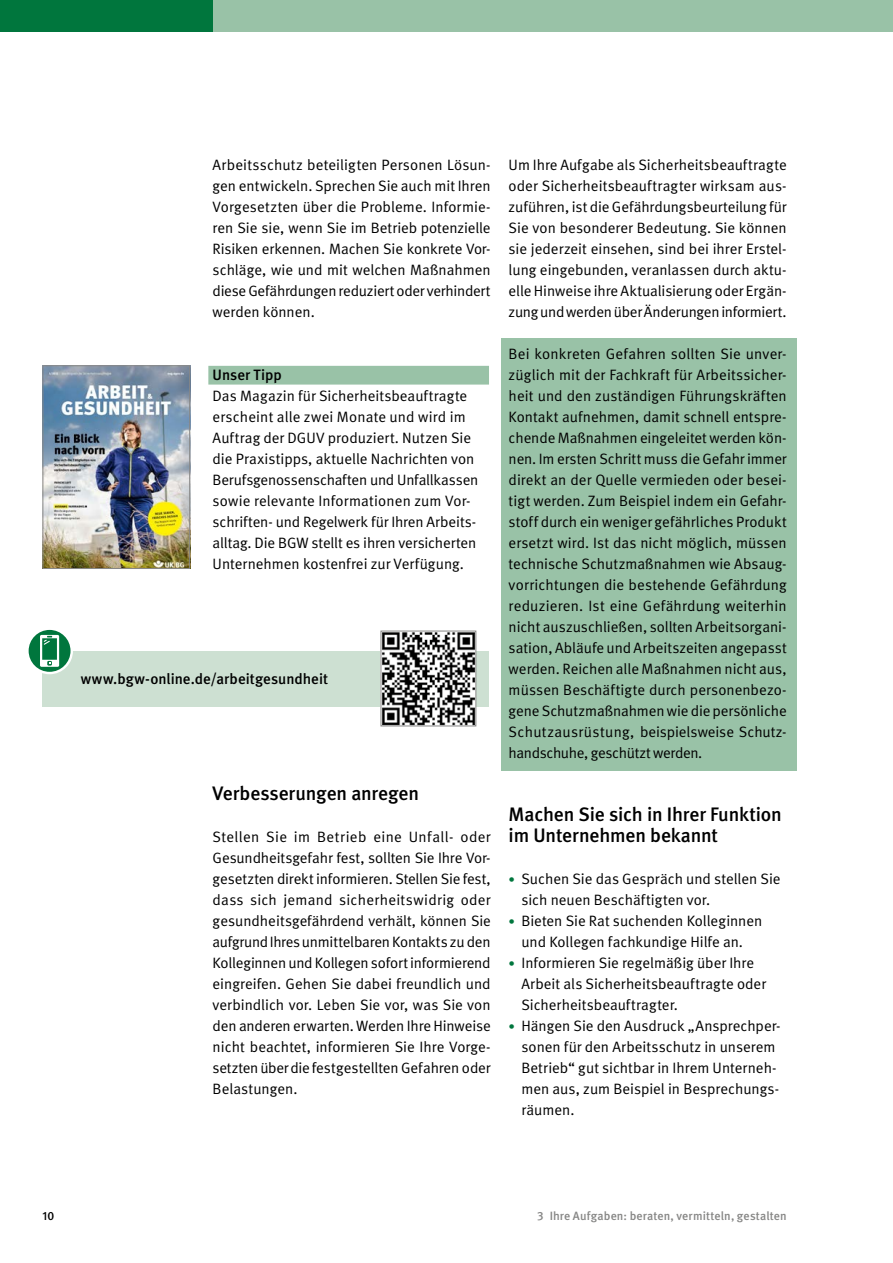
<style>
.page{position:relative;width:893px;height:1263px;background:#fff}
.page>*{position:absolute;margin:0;border:0;box-sizing:border-box;transform-origin:0 0}
.t1{font:500 19.5px/21px "DGUV Meta";letter-spacing:-.01em;color:#000}
.t2{font:15px/21px "DGUV Meta";color:#000;text-align:justify}
.t3{font:500 15px "DGUV Meta";color:#000}
.t4{font:500 12px "DGUV Meta";letter-spacing:.015em;color:#878786}
.t5{font:500 12px "DGUV Meta";color:#000}
.s1{font-size:12.75px;color:#00763d}
</style>
<div class="page">
<div style="left:43px;top:651px;width:446px;height:55px;background:#cde0d2"></div>
<div style="left:501px;top:338px;width:295px;height:432px;background:#99c2a7"></div>
<img style="left:383px;top:633px;width:91px;height:91px">
<div style="left:381px;top:631px;width:95px;height:95px;border:1px solid #878786"></div>
<div style="left:26px;top:627px;width:47px;height:47px;background:#fff;border-radius:50%"></div>
<div style="left:29px;top:630px;width:42px;height:42px;background:#00763d;border-radius:50%"></div>
<svg style="left:40px;top:635px;width:19px;height:32px"></svg>
<div style="left:208px;top:366px;width:281px;height:19px;background:#99c2a7"></div>
<img style="left:45px;top:367px;width:143px;height:200px">
<div style="left:43px;top:365px;width:147px;height:204px;border:1px solid #878786"></div>
<div style="left:0;top:0;width:893px;height:32px;background:#99c2a7"></div>
<div style="left:0;top:0;width:213px;height:32px;background:#00763d"></div>
<p class="t2" style="left:213px;top:154px;width:280px">Arbeitsschutz beteiligten Personen Lösun&shy;gen entwickeln. Sprechen Sie auch mit Ihren Vorgesetzten über die Probleme. Informie&shy;ren Sie sie, wenn Sie im Betrieb potenzielle Risiken erkennen. Machen Sie konkrete Vor&shy;schläge, wie und mit welchen Maßnahmen diese Gefährdungen reduziert oder verhindert werden können.</p>
<p class="t3" style="left:213px;top:366px;width:71px">Unser Tipp</p>
<p class="t2" style="left:213px;top:385px;width:267px;text-align:left">Das Magazin für Sicherheitsbeauftragte erscheint alle zwei Monate und wird im Auftrag der DGUV produziert. Nutzen Sie die Praxistipps, aktuelle Nachrichten von Berufsgenossenschaften und Unfallkassen sowie relevante Informationen zum Vor&shy;schriften- und Regelwerk für Ihren Arbeits&shy;alltag. Die BGW stellt es ihren versicherten Unternehmen kostenfrei zur Verfügung.</p>
<p class="t3" style="left:81px;top:670px;width:249px">www.bgw-online.de/arbeitgesundheit</p>
<h1 class="t1" style="left:213px;top:783px;width:208px">Verbesserungen anregen</h1>
<p class="t2" style="left:213px;top:826px;width:280px">Stellen Sie im Betrieb eine Unfall- oder Gesundheitsgefahr fest, sollten Sie Ihre Vor&shy;gesetzten direkt informieren. Stellen Sie fest, dass sich jemand sicherheitswidrig oder gesundheitsgefährdend verhält, können Sie aufgrund Ihres unmittelbaren Kontakts zu den Kolleginnen und Kollegen sofort informierend eingreifen. Gehen Sie dabei freundlich und verbindlich vor. Leben Sie vor, was Sie von den anderen erwarten. Werden Ihre Hinweise nicht beachtet, informieren Sie Ihre Vorge&shy;setzten über die festgestellten Gefahren oder Belastungen.</p>
<p class="t2" style="left:509px;top:154px;width:280px">Um Ihre Aufgabe als Sicherheitsbeauftragte oder Sicherheitsbeauftragter wirksam aus&shy;zuführen, ist die Gefährdungsbeurteilung für Sie von besonderer Bedeutung. Sie können sie jederzeit einsehen, sind bei ihrer Erstel&shy;lung eingebunden, veranlassen durch aktu&shy;elle Hinweise ihre Aktualisierung oder Ergän&shy;zung und werden über Änderungen informiert.</p>
<p class="t2" style="left:509px;top:343px;width:280px">Bei konkreten Gefahren sollten Sie unver&shy;züglich mit der Fachkraft für Arbeitssicher&shy;heit und den zuständigen Führungskräften Kontakt aufnehmen, damit schnell entspre&shy;chende Maßnahmen eingeleitet werden kön&shy;nen. Im ersten Schritt muss die Gefahr immer direkt an der Quelle vermieden oder besei&shy;tigt werden. Zum Beispiel indem ein Gefahr&shy;stoff durch ein weniger gefährliches Produkt ersetzt wird. Ist das nicht möglich, müssen technische Schutzmaßnahmen wie Absaug&shy;vorrichtungen die bestehende Gefährdung reduzieren. Ist eine Gefährdung weiterhin nicht auszuschließen, sollten Arbeitsorgani&shy;sation, Abläufe und Arbeitszeiten angepasst werden. Reichen alle Maßnahmen nicht aus, müssen Beschäftigte durch personenbezo&shy;gene Schutzmaßnahmen wie die persönliche Schutzausrüstung, beispielsweise Schutz&shy;handschuhe, geschützt werden.</p>
<h1 class="t1" style="left:509px;top:804px;width:275px">Machen Sie sich in Ihrer Funktion im Unternehmen bekannt</h1>
<p class="t2" style="left:521px;top:868px;width:261px;text-indent:-13px"><span class="s1">•</span> Suchen Sie das Gespräch und stellen Sie sich neuen Beschäftigten vor.</p>
<p class="t2" style="left:509px;top:910px;width:255px;text-align:center"><span class="s1">•</span> Bieten Sie Rat suchenden Kolleginnen und Kollegen fachkundige Hilfe an.</p>
<p class="t2" style="left:521px;top:952px;width:246px;text-align:left;text-indent:-13px"><span class="s1">•</span> Informieren Sie regelmäßig über Ihre<br>Arbeit als Sicherheitsbeauftragte oder<br>Sicherheitsbeauftragter.</p>
<p class="t2" style="left:521px;top:1015px;width:261px;text-align:left;text-indent:-13px"><span class="s1">•</span> Hängen Sie den Ausdruck „Ansprechper&shy;sonen für den Arbeitsschutz in unserem Betrieb“ gut sichtbar in Ihrem Unterneh&shy;men aus, zum Beispiel in Besprechungs&shy;räumen.</p>
<p class="t5" style="left:43px;top:1209px;width:13px">10</p>
<p class="t4" style="left:537px;top:1209px;width:251px">3 Ihre Aufgaben: beraten, vermitteln, gestalten</p>
</div>
